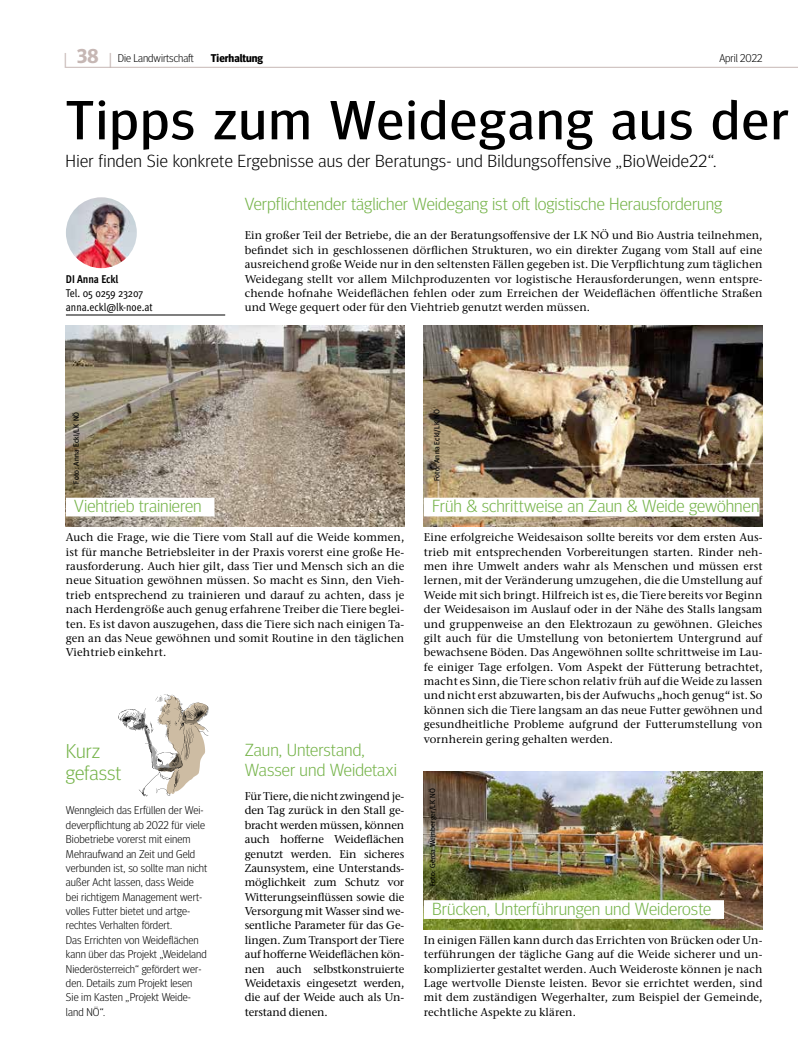
<style>
.page{position:relative;width:798px;height:1063px;background:#fff}
.page>*{position:absolute;margin:0;border:0;box-sizing:border-box;transform-origin:0 0}
.t1{font:55px "Meta Head OT";letter-spacing:.035em;color:#000;scale:1.05 1}
.t2{font:300 20px/21.2px "Meta Head OT";color:#75b349;scale:1.05 1}
.t3{font:300 17.5px/20px "Meta Head OT";color:#75b349;scale:1.05 1}
.t4{font:300 17.5px "Meta Head OT";letter-spacing:.02em;color:#000;scale:1.05 1}
.t5{font:500 11.25px/14.4px "Stone Serif ITC Pro";letter-spacing:.01em;color:#000;text-align:justify}
.t6{font:300 11.25px/14.4px "Meta Head OT";letter-spacing:.01em;color:#000}
.t7{font:condensed 11.25px/14.4px "Meta OT";letter-spacing:-.01em;color:#000}
.t8{font:700 11.25px "Meta Head OT";color:#000}
.t9{font:700 condensed 11.25px "Meta OT";letter-spacing:-.01em;color:#000}
.t10{font:7.5px "Meta Head OT";letter-spacing:.03em;color:#000;scale:1.05 1}
.s1{font-family:"Generis Simple Com";font-size:20px;color:#c6b7b4}
.s2{font-weight:700;font-size:20px;color:#c6b7b4}
</style>
<div class="page">
<img style="left:423px;top:326px;width:339px;height:201px">
<div style="left:423px;top:498px;width:336px;height:18px;background:#fff"></div>
<img style="left:423px;top:771px;width:339px;height:158px">
<img style="left:66px;top:326px;width:338px;height:201px">
<hr style="left:66px;top:67px;width:731px;height:1px;background:#c6b7b4">
<hr style="left:66px;top:315px;width:159px;height:1px;background:#000">
<img style="left:66px;top:197px;width:71px;height:71px;border-radius:35px">
<div style="left:66px;top:498px;width:148px;height:18px;background:#fff"></div>
<div style="left:423px;top:900px;width:300px;height:19px;background:#fff"></div>
<svg style="left:118px;top:694px;width:91px;height:103px"></svg>
<p class="t6" style="left:63px;top:51px;width:132px"><span class="s1">|</span> <span class="s2">38</span> <span class="s1">|</span> Die Landwirtschaft</p>
<p class="t8" style="left:211px;top:51px;width:54px">Tierhaltung</p>
<p class="t6" style="left:719px;top:51px;width:45px">April 2022</p>
<h1 class="t1" style="left:66px;top:87px;width:689px">Tipps zum Weidegang aus der</h1>
<h3 class="t4" style="left:66px;top:150px;width:621px">Hier finden Sie konkrete Ergebnisse aus der Beratungs- und Bildungsoffensive „BioWeide22“.</h3>
<p class="t9" style="left:66px;top:271px;width:54px">DI Anna Eckl</p>
<p class="t7" style="left:66px;top:285px;width:88px">Tel. 05 0259 23207 anna.eckl@lk-noe.at</p>
<h3 class="t3" style="left:244px;top:194px;width:456px">Verpflichtender täglicher Weidegang ist oft logistische Herausforderung</h3>
<p class="t5" style="left:244px;top:228px;width:519px">Ein großer Teil der Betriebe, die an der Beratungsoffensive der LK NÖ und Bio Austria teilnehmen, befindet sich in geschlossenen dörflichen Strukturen, wo ein direkter Zugang vom Stall auf eine ausreichend große Weide nur in den seltensten Fällen gegeben ist. Die Verpflichtung zum täglichen Weidegang stellt vor allem Milchproduzenten vor logistische Herausforderungen, wenn entspre&shy;chende hofnahe Weideflächen fehlen oder zum Erreichen der Weideflächen öffentliche Straßen und Wege gequert oder für den Viehtrieb genutzt werden müssen.</p>
<p class="t10" style="left:71px;top:484px;width:70px;rotate:-90deg">Foto: Anna Eckl/LK NÖ</p>
<p class="t10" style="left:432px;top:481px;width:70px;rotate:-90deg">Foto: Anna Eckl/LK NÖ</p>
<h3 class="t3" style="left:74px;top:496px;width:123px">Viehtrieb trainieren</h3>
<p class="t5" style="left:66px;top:530px;width:340px">Auch die Frage, wie die Tiere vom Stall auf die Weide kommen, ist für manche Betriebsleiter in der Praxis vorerst eine große He&shy;rausforderung. Auch hier gilt, dass Tier und Mensch sich an die neue Situation gewöhnen müssen. So macht es Sinn, den Vieh&shy;trieb entsprechend zu trainieren und darauf zu achten, dass je nach Herdengröße auch genug erfahrene Treiber die Tiere beglei&shy;ten. Es ist davon auszugehen, dass die Tiere sich nach einigen Ta&shy;gen an das Neue gewöhnen und somit Routine in den täglichen Viehtrieb einkehrt.</p>
<h2 class="t2" style="left:66px;top:740px;width:54px">Kurz gefasst</h2>
<p class="t6" style="left:66px;top:803px;width:143px">Wenngleich das Erfüllen der Wei&shy;deverpflichtung ab 2022 für viele<br>Biobetriebe vorerst mit einem<br>Mehraufwand an Zeit und Geld verbunden ist, so sollte man nicht außer Acht lassen, dass Weide bei richtigem Management wert&shy;volles Futter bietet und artge&shy;rechtes Verhalten fördert.<br>Das Errichten von Weideflächen kann über das Projekt „Weideland<br>Niederösterreich“ gefördert wer&shy;den. Details zum Projekt lesen<br>Sie im Kasten „Projekt Weide&shy;land NÖ“.</p>
<h3 class="t3" style="left:244px;top:740px;width:147px">Zaun, Unterstand,<br>Wasser und Weidetaxi</h3>
<p class="t5" style="left:244px;top:789px;width:161px">Für Tiere, die nicht zwingend je&shy;den Tag zurück in den Stall ge&shy;bracht werden müssen, können auch hofferne Weideflächen genutzt werden. Ein sicheres Zaunsystem, eine Unterstands&shy;möglichkeit zum Schutz vor Witterungseinflüssen sowie die Versorgung mit Wasser sind we&shy;sentliche Parameter für das Ge&shy;lingen. Zum Transport der Tiere auf hofferne Weideflächen kön&shy;nen auch selbstkonstruierte Weidetaxis eingesetzt werden, die auf der Weide auch als Un&shy;terstand dienen.</p>
<h3 class="t3" style="left:432px;top:496px;width:313px">Früh &amp; schrittweise an Zaun &amp; Weide gewöhnen</h3>
<p class="t5" style="left:423px;top:530px;width:340px">Eine erfolgreiche Weidesaison sollte bereits vor dem ersten Aus&shy;trieb mit entsprechenden Vorbereitungen starten. Rinder neh&shy;men ihre Umwelt anders wahr als Menschen und müssen erst lernen, mit der Veränderung umzugehen, die die Umstellung auf Weide mit sich bringt. Hilfreich ist es, die Tiere bereits vor Beginn der Weidesaison im Auslauf oder in der Nähe des Stalls langsam und gruppenweise an den Elektrozaun zu gewöhnen. Gleiches gilt auch für die Umstellung von betoniertem Untergrund auf bewachsene Böden. Das Angewöhnen sollte schrittweise im Lau&shy;fe einiger Tage erfolgen. Vom Aspekt der Fütterung betrachtet, macht es Sinn, die Tiere schon relativ früh auf die Weide zu lassen und nicht erst abzuwarten, bis der Aufwuchs „hoch genug“ ist. So können sich die Tiere langsam an das neue Futter gewöhnen und gesundheitliche Probleme aufgrund der Futterumstellung von vornherein gering gehalten werden.</p>
<p class="t10" style="left:428px;top:886px;width:95px;rotate:-90deg">Foto: Gerda Weinberger/LK NÖ</p>
<h3 class="t3" style="left:432px;top:898px;width:267px">Brücken, Unterführungen und Weideroste</h3>
<p class="t5" style="left:423px;top:933px;width:340px">In einigen Fällen kann durch das Errichten von Brücken oder Un&shy;terführungen der tägliche Gang auf die Weide sicherer und un&shy;komplizierter gestaltet werden. Auch Weideroste können je nach Lage wertvolle Dienste leisten. Bevor sie errichtet werden, sind mit dem zuständigen Wegerhalter, zum Beispiel der Gemeinde, rechtliche Aspekte zu klären.</p>
</div>
